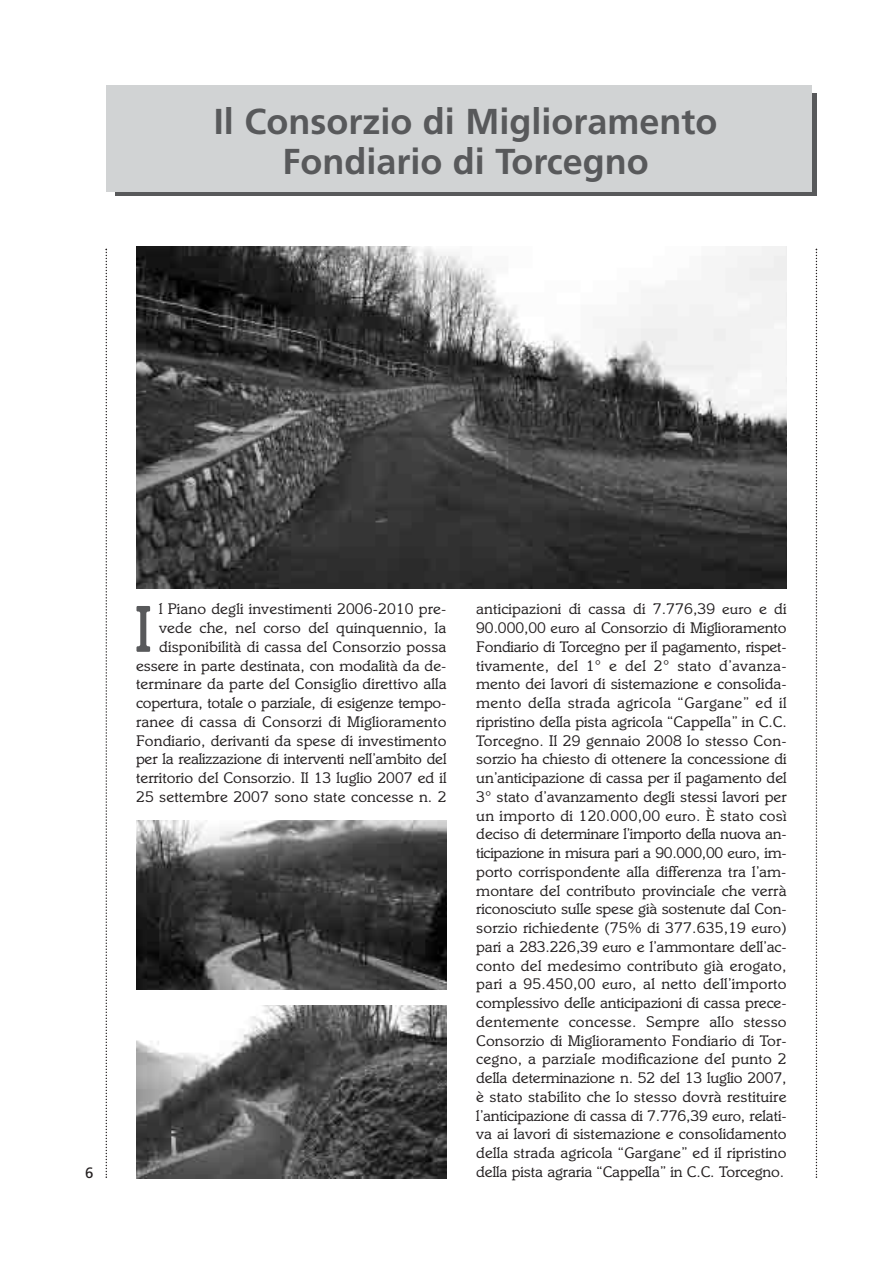
<style>
.page{position:relative;width:893px;height:1263px;background:#fff}
.page>*{position:absolute;margin:0;border:0;box-sizing:border-box;transform-origin:0 0}
.t1{font:500 67.8px "Italia";color:#58595b;scale:.8 1}
.t2{font:700 36px/40.5px "Frutiger";color:#58595b;text-align:center}
.t3{font:15.75px/18.8px "Italia";letter-spacing:.01em;color:#231f20;text-align:right}
.t4{font:15px "Frutiger";color:#231f20}
.s1{font-size:15px}
</style>
<div class="page">
<div style="left:115px;top:94px;width:701px;height:102px;background:linear-gradient(to right,#58595b,#58595b)"></div>
<div style="left:106px;top:85px;width:706px;height:106px;background:#d1d3d4"></div>
<svg style="left:106px;top:249px;width:1px;height:929px"></svg>
<svg style="left:816px;top:249px;width:1px;height:929px"></svg>
<img style="left:136px;top:247px;width:651px;height:341px">
<img style="left:136px;top:1005px;width:311px;height:173px">
<img style="left:136px;top:821px;width:310px;height:168px">
<h2 class="t2" style="left:214px;top:104px;width:505px">Il Consorzio di Miglioramento<br>Fondiario di Torcegno</h2>
<p class="t4" style="left:85px;top:1166px;width:10px">6</p>
<p class="t3" style="left:136px;top:601px;width:312px">l Piano degli investimenti 2006-2010 pre - vede che, nel corso del quinquennio, la disponibilità di cassa del Consorzio possa essere in parte destinata, con modalità da de&shy;terminare da parte del Consiglio direttivo alla copertura, totale o parziale, di esigenze tempo&shy;ranee di cassa di Consorzi di Miglioramento Fondiario, derivanti da spese di investimento per la realizzazione di interventi nell’ambito del territorio del Consorzio. Il 13 luglio 2007 ed il 25 settembre 2007 sono state concesse n. 2</p>
<p class="t3" style="left:476px;top:601px;width:312px;text-align:justify">anticipazioni di cassa di 7.776,39 <span class="s1">euro</span> e di 90.000,00 <span class="s1">euro</span> al Consorzio di Miglioramento Fondiario di Torcegno per il pagamento, rispet&shy;tivamente, del 1° e del 2° stato d’avanza - mento dei lavori di sistemazione e consolida&shy;mento della strada agricola “Gargane” ed il ripristino della pista agricola “Cappella” in C.C.<br>Torcegno. Il 29 gennaio 2008 lo stesso Con&shy;sorzio ha chiesto di ottenere la concessione di un’anticipazione di cassa per il pagamento del 3° stato d’avanzamento degli stessi lavori per un im porto di 120.000,00 <span class="s1">euro</span>. È stato così deciso di determinare l’importo della nuova an - ticipazione in misura pari a 90.000,00 <span class="s1">euro</span>, im&shy;porto corrispondente alla differenza tra l’am&shy;montare del contributo provinciale che verrà riconosciuto sulle spese già sostenute dal Con&shy;sorzio richiedente (75% di 377.635,19 <span class="s1">euro</span>) pari a 283.226,39 <span class="s1">euro</span> e l’ammontare dell’ac&shy;conto del medesimo contributo già erogato, pari a 95.450,00 <span class="s1">euro</span>, al netto dell’importo complessivo delle anticipazioni di cassa prece&shy;dentemente concesse. Sempre allo stesso Consorzio di Miglioramento Fondiario di Tor - cegno, a parziale modificazione del punto 2 della determinazione n. 52 del 13 luglio 2007, è stato stabilito che lo stesso dovrà restituire l’anticipazione di cassa di 7.776,39 <span class="s1">euro</span>, relati&shy;va ai lavori di sistemazione e consolidamento della strada agricola “Gargane” ed il ripristino della pista agraria “Cappella” in C.C. Torcegno.</p>
<h1 class="t1" style="left:134px;top:604px;width:24px">I</h1>
</div>
